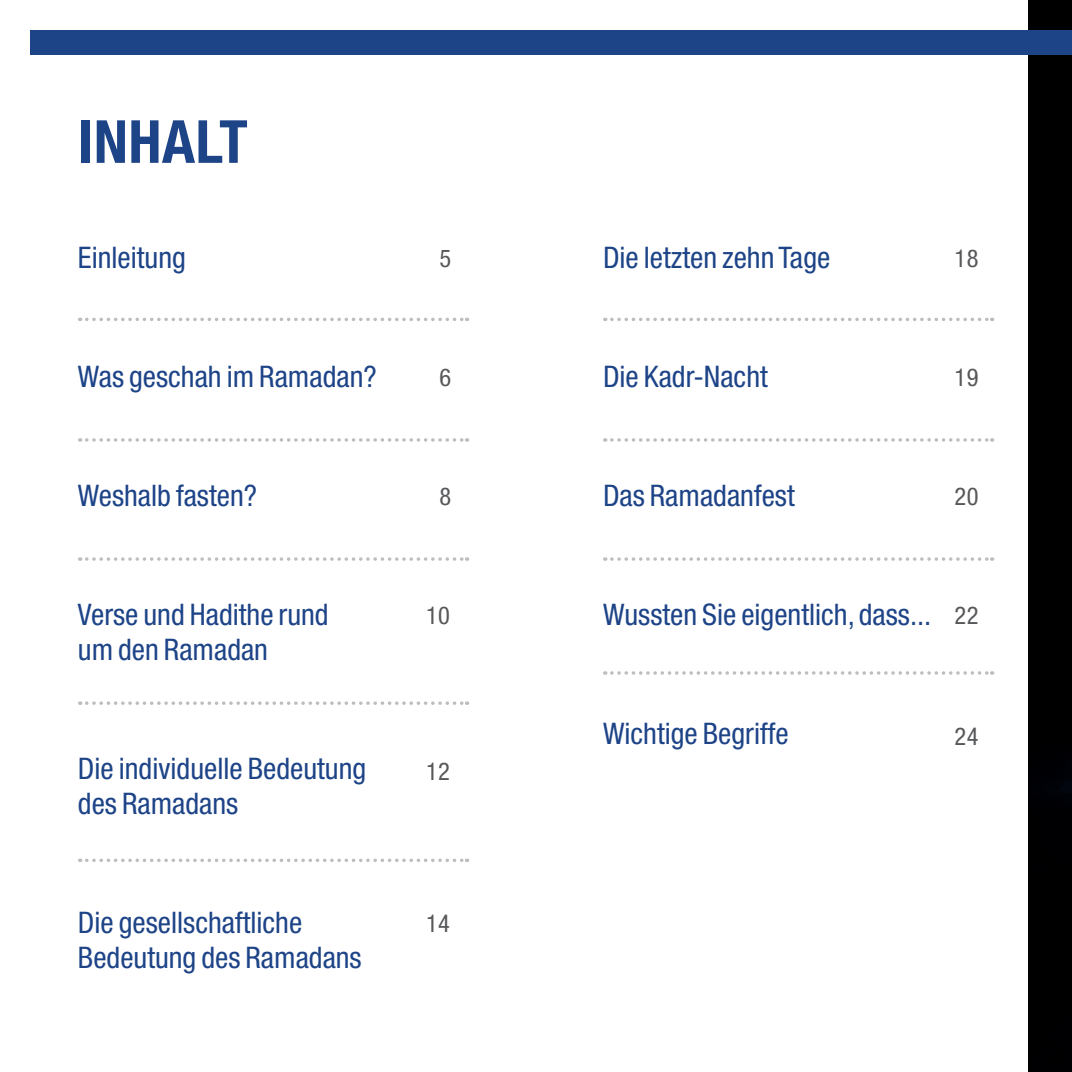
<style>
.page{position:relative;width:1072px;height:1072px;background:#fff}
.page>*{position:absolute;margin:0;border:0;box-sizing:border-box;transform-origin:0 0}
.t1{font:700 condensed 59.5px "Helvetica Neue LT Pro";letter-spacing:.01em;color:#1e4488}
.t2{font:condensed 29.75px "Helvetica Neue LT Pro";color:#1e4488}
.t3{font:condensed 24.5px "Helvetica Neue LT Pro";letter-spacing:.015em;color:#57585a}
</style>
<div class="page">
<div style="left:1029px;top:0;width:42px;height:1071px;background:#000"></div>
<div style="left:30px;top:30px;width:1041px;height:25px;background:#1e4488"></div>
<svg style="left:87px;top:317px;width:380px;height:4px"></svg>
<svg style="left:611px;top:317px;width:381px;height:4px"></svg>
<svg style="left:87px;top:438px;width:380px;height:3px"></svg>
<svg style="left:611px;top:438px;width:381px;height:3px"></svg>
<svg style="left:87px;top:557px;width:380px;height:4px"></svg>
<svg style="left:611px;top:557px;width:381px;height:4px"></svg>
<svg style="left:87px;top:701px;width:380px;height:4px"></svg>
<svg style="left:611px;top:671px;width:381px;height:3px"></svg>
<svg style="left:87px;top:858px;width:380px;height:4px"></svg>
<p class="t1" style="left:78px;top:106px;width:171px">INHALT</p>
<p class="t2" style="left:78px;top:240px;width:109px">Einleitung</p>
<p class="t2" style="left:78px;top:359px;width:300px">Was geschah im Ramadan?</p>
<p class="t2" style="left:78px;top:478px;width:181px">Weshalb fasten?</p>
<p class="t2" style="left:78px;top:597px;width:252px">Verse und Hadithe rund</p>
<p class="t2" style="left:78px;top:632px;width:192px">um den Ramadan</p>
<p class="t2" style="left:78px;top:751px;width:290px">Die individuelle Bedeutung</p>
<p class="t2" style="left:78px;top:786px;width:162px">des Ramadans</p>
<p class="t2" style="left:78px;top:905px;width:226px">Die gesellschaftliche</p>
<p class="t2" style="left:78px;top:940px;width:285px">Bedeutung des Ramadans</p>
<p class="t3" style="left:439px;top:244px;width:13px">5</p>
<p class="t3" style="left:439px;top:363px;width:13px">6</p>
<p class="t3" style="left:439px;top:482px;width:13px">8</p>
<p class="t3" style="left:426px;top:601px;width:25px">10</p>
<p class="t3" style="left:426px;top:757px;width:25px">12</p>
<p class="t3" style="left:426px;top:909px;width:25px">14</p>
<p class="t2" style="left:603px;top:240px;width:229px">Die letzten zehn Tage</p>
<p class="t2" style="left:603px;top:359px;width:166px">Die Kadr-Nacht</p>
<p class="t3" style="left:954px;top:244px;width:25px">18</p>
<p class="t3" style="left:954px;top:363px;width:25px">19</p>
<p class="t2" style="left:603px;top:478px;width:193px">Das Ramadanfest</p>
<p class="t3" style="left:954px;top:482px;width:25px">20</p>
<p class="t2" style="left:603px;top:597px;width:330px">Wussten Sie eigentlich, dass...</p>
<p class="t3" style="left:954px;top:601px;width:25px">22</p>
<p class="t2" style="left:603px;top:716px;width:187px">Wichtige Begriffe</p>
<p class="t3" style="left:954px;top:722px;width:25px">24</p>
</div>
